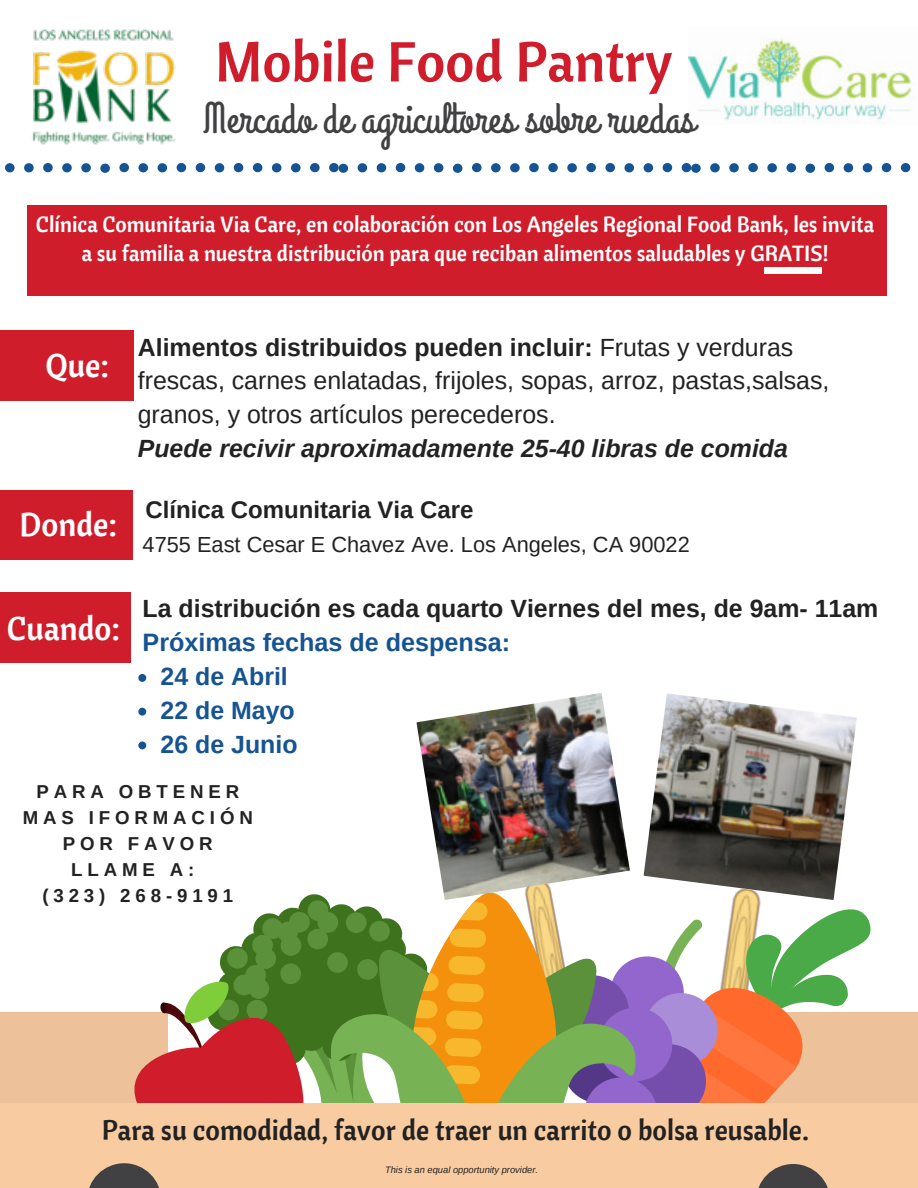
<style>
.page{position:relative;width:918px;height:1188px;background:#fff}
.page>*{position:absolute;margin:0;border:0;box-sizing:border-box;transform-origin:0 0}
.t1{font:55.95px "Cantora One";color:#cf1d2b}
.t2{font:43.65px "Grand Hotel";color:#414042}
.t3{font:32.7px "Cantora One";color:#fff}
.t4{font:28.05px "Cantora One";color:#222}
.t5{font:700 25.2px "Arimo";color:#165392}
.t6{font:24.9px/33.8px "Arimo";color:#222}
.t7{font:700 24.9px "Arimo";color:#222}
.t8{font:italic 700 24.9px "Arimo";color:#222}
.t9{font:700 24.9px/33.8px "Arimo";color:#165392}
.t10{font:700 24px "Arimo";color:#222}
.t11{font:21.75px/29.2px "Cantora One";color:#fff;text-align:center}
.t12{font:21.75px "Arimo";color:#222}
.t13{font:700 18.6px/25.8px "Arimo";letter-spacing:.26em;color:#222;text-align:center}
.t14{font:italic 9.3px "Arimo";color:#222}
.s1{font-weight:700}
</style>
<div class="page">
<div style="left:27px;top:206px;width:859px;height:90px;background:#cf1d2b"></div>
<svg style="left:5px;top:164px;width:906px;height:9px"></svg>
<div style="left:124px;top:331px;width:10px;height:69px;background:#cf1d2b"></div>
<div style="left:0;top:331px;width:124px;height:69px;background:#cf1d2b"></div>
<div style="left:123px;top:490px;width:10px;height:70px;background:#cf1d2b"></div>
<div style="left:0;top:490px;width:123px;height:70px;background:#cf1d2b"></div>
<div style="left:121px;top:593px;width:10px;height:70px;background:#cf1d2b"></div>
<div style="left:0;top:593px;width:121px;height:70px;background:#cf1d2b"></div>
<div style="left:755px;top:1012px;width:163px;height:176px;background:#edc199"></div>
<div style="left:0;top:1012px;width:167px;height:176px;background:#edc199"></div>
<div style="left:0;top:1103px;width:918px;height:85px;background:#f9cba1"></div>
<svg style="left:89px;top:894px;width:782px;height:294px"></svg>
<img style="left:32px;top:29px;width:144px;height:116px">
<img style="left:416px;top:693px;width:214px;height:207px">
<img style="left:644px;top:693px;width:213px;height:207px">
<div style="left:764px;top:267px;width:57px;height:7px;background:#fff"></div>
<img style="left:688px;top:39px;width:228px;height:82px">
<svg style="left:138px;top:674px;width:8px;height:8px"></svg>
<svg style="left:138px;top:708px;width:8px;height:8px"></svg>
<svg style="left:138px;top:741px;width:8px;height:8px"></svg>
<h1 class="t1" style="left:215px;top:26px;width:459px">Mobile Food Pantry</h1>
<h2 class="t2" style="left:203px;top:90px;width:493px">Mercado de agricultores sobre ruedas</h2>
<p class="t11" style="left:36px;top:209px;width:840px">Clínica Comunitaria Via Care, en colaboración con Los Angeles Regional Food Bank, les invita a su familia a nuestra distribución para que reciban alimentos saludables y GRATIS!</p>
<h3 class="t3" style="left:45px;top:344px;width:65px">Que:</h3>
<h3 class="t3" style="left:20px;top:504px;width:99px">Donde:</h3>
<h3 class="t3" style="left:7px;top:607px;width:115px">Cuando:</h3>
<p class="t6" style="left:138px;top:330px;width:693px"><span class="s1">Alimentos distribuidos pueden incluir:</span> Frutas y verduras frescas, carnes enlatadas, frijoles, sopas, arroz, pastas,salsas, granos, y otros artículos perecederos.</p>
<p class="t8" style="left:138px;top:431px;width:652px">Puede recivir aproximadamente 25-40 libras de comida</p>
<p class="t10" style="left:145px;top:494px;width:330px">Clínica Comunitaria Via Care</p>
<p class="t12" style="left:143px;top:531px;width:549px">4755 East Cesar E Chavez Ave. Los Angeles, CA 90022</p>
<p class="t7" style="left:143px;top:591px;width:737px">La distribución es cada quarto Viernes del mes, de 9am- 11am</p>
<p class="t5" style="left:143px;top:625px;width:369px">Próximas fechas de despensa:</p>
<p class="t9" style="left:161px;top:660px;width:138px">24 de Abril<br>22 de Mayo<br>26 de Junio</p>
<p class="t13" style="left:23px;top:779px;width:232px">PARA OBTENER<br>MAS IFORMACIÓN<br>POR FAVOR<br>LLAME A:<br>(323) 268-9191</p>
<p class="t4" style="left:102px;top:1112px;width:709px">Para su comodidad, favor de traer un carrito o bolsa reusable.</p>
<p class="t14" style="left:385px;top:1164px;width:155px">This is an equal opportunity provider.</p>
</div>
